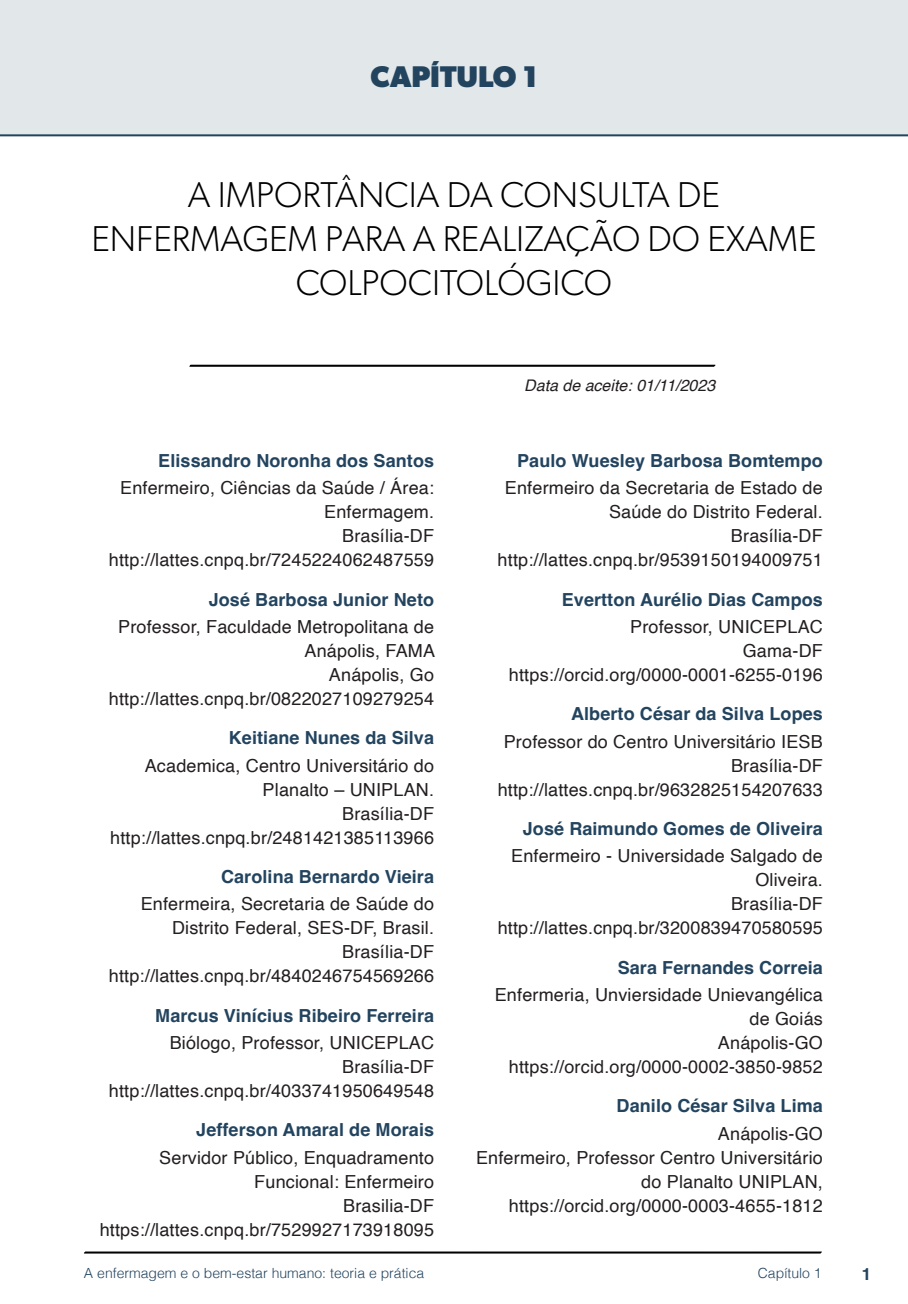
<style>
.page{position:relative;width:908px;height:1304px;background:#fff}
.page>*{position:absolute;margin:0;border:0;box-sizing:border-box;transform-origin:0 0}
.t1{font:300 36px/44px "Gibson";color:#000;text-align:center}
.t2{font:700 30px "Gibson";color:#23445f}
.t3{font:18px/24px "Helvetica";letter-spacing:.01em;color:#231f20;text-align:right}
.t4{font:700 18px "Helvetica";letter-spacing:.005em;color:#23445f}
.t5{font:700 16.8px "Helvetica";color:#23445f}
.t6{font:italic 16px "Helvetica";color:#231f20}
.t7{font:300 14px "Helvetica";color:#23445f}
</style>
<div class="page">
<svg style="left:84px;top:1251px;width:737px;height:3px;background:#515151"></svg>
<div style="left:0;top:0;width:907px;height:136px;background:#e2e7e9"></div>
<svg style="left:189px;top:364px;width:526px;height:3px;background:#4f4f4f"></svg>
<div style="left:64px;top:74px;width:61px;height:54px;background:#e2e7e9"></div>
<h2 class="t2" style="left:370px;top:58px;width:168px">CAPÍTULO 1</h2>
<h1 class="t1" style="left:91px;top:172px;width:726px">A IMPORTÂNCIA DA CONSULTA DE<br>ENFERMAGEM PARA A REALIZAÇÃO DO EXAME<br>COLPOCITOLÓGICO</h1>
<p class="t4" style="left:158px;top:450px;width:277px">Elissandro Noronha dos Santos</p>
<p class="t3" style="left:109px;top:477px;width:326px">Enfermeiro, Ciências da Saúde / Área:<br>Enfermagem.<br>Brasília-DF http://lattes.cnpq.br/7245224062487559</p>
<p class="t4" style="left:209px;top:588px;width:227px">José Barbosa Junior Neto</p>
<p class="t3" style="left:109px;top:615px;width:327px">Professor, Faculdade Metropolitana de<br>Anápolis, FAMA<br>Anápolis, Go http://lattes.cnpq.br/0822027109279254</p>
<p class="t4" style="left:229px;top:727px;width:207px">Keitiane Nunes da Silva</p>
<p class="t3" style="left:110px;top:754px;width:325px">Academica, Centro Universitário do<br>Planalto – UNIPLAN.<br>Brasília-DF http://lattes.cnpq.br/2481421385113966</p>
<p class="t4" style="left:221px;top:866px;width:214px">Carolina Bernardo Vieira</p>
<p class="t3" style="left:109px;top:893px;width:326px">Enfermeira, Secretaria de Saúde do<br>Distrito Federal, SES-DF, Brasil.<br>Brasília-DF http://lattes.cnpq.br/4840246754569266</p>
<p class="t4" style="left:155px;top:1004px;width:280px">Marcus Vinícius Ribeiro Ferreira</p>
<p class="t3" style="left:109px;top:1031px;width:326px">Biólogo, Professor, UNICEPLAC<br>Brasília-DF http://lattes.cnpq.br/4033741950649548</p>
<p class="t4" style="left:196px;top:1119px;width:239px">Jefferson Amaral de Morais</p>
<p class="t3" style="left:100px;top:1146px;width:336px">Servidor Público, Enquadramento<br>Funcional: Enfermeiro<br>Brasilia-DF https://lattes.cnpq.br/7529927173918095</p>
<p class="t6" style="left:524px;top:373px;width:192px">Data de aceite: 01/11/2023</p>
<p class="t4" style="left:517px;top:450px;width:307px">Paulo Wuesley Barbosa Bomtempo</p>
<p class="t3" style="left:497px;top:476px;width:326px">Enfermeiro da Secretaria de Estado de<br>Saúde do Distrito Federal.<br>Brasília-DF http://lattes.cnpq.br/9539150194009751</p>
<p class="t4" style="left:561px;top:588px;width:262px">Evertton Aurélio Dias Campos</p>
<p class="t3" style="left:508px;top:615px;width:315px">Professor, UNICEPLAC<br>Gama-DF https://orcid.org/0000-0001-6255-0196</p>
<p class="t4" style="left:571px;top:703px;width:253px">Alberto César da Silva Lopes</p>
<p class="t3" style="left:497px;top:730px;width:326px">Professor do Centro Universitário IESB<br>Brasília-DF http://lattes.cnpq.br/9632825154207633</p>
<p class="t4" style="left:522px;top:818px;width:301px">José Raimundo Gomes de Oliveira</p>
<p class="t3" style="left:497px;top:844px;width:326px">Enfermeiro - Universidade Salgado de<br>Oliveira.<br>Brasília-DF http://lattes.cnpq.br/3200839470580595</p>
<p class="t4" style="left:617px;top:956px;width:206px">Sara Fernandes Correia</p>
<p class="t3" style="left:494px;top:983px;width:329px">Enfermeria, Unviersidade Unievangélica de Goiás<br>Anápolis-GO https://orcid.org/0000-0002-3850-9852</p>
<p class="t4" style="left:616px;top:1095px;width:208px">Danilo César Silva Lima</p>
<p class="t3" style="left:476px;top:1122px;width:348px">Anápolis-GO<br>Enfermeiro, Professor Centro Universitário do Planalto UNIPLAN, https://orcid.org/0000-0003-4655-1812</p>
<p class="t7" style="left:84px;top:1261px;width:342px">A enfermagem e o bem-estar humano: teoria e prática</p>
<p class="t7" style="left:757px;top:1261px;width:65px">Capítulo 1</p>
<p class="t5" style="left:861px;top:1264px;width:11px">1</p>
</div>
